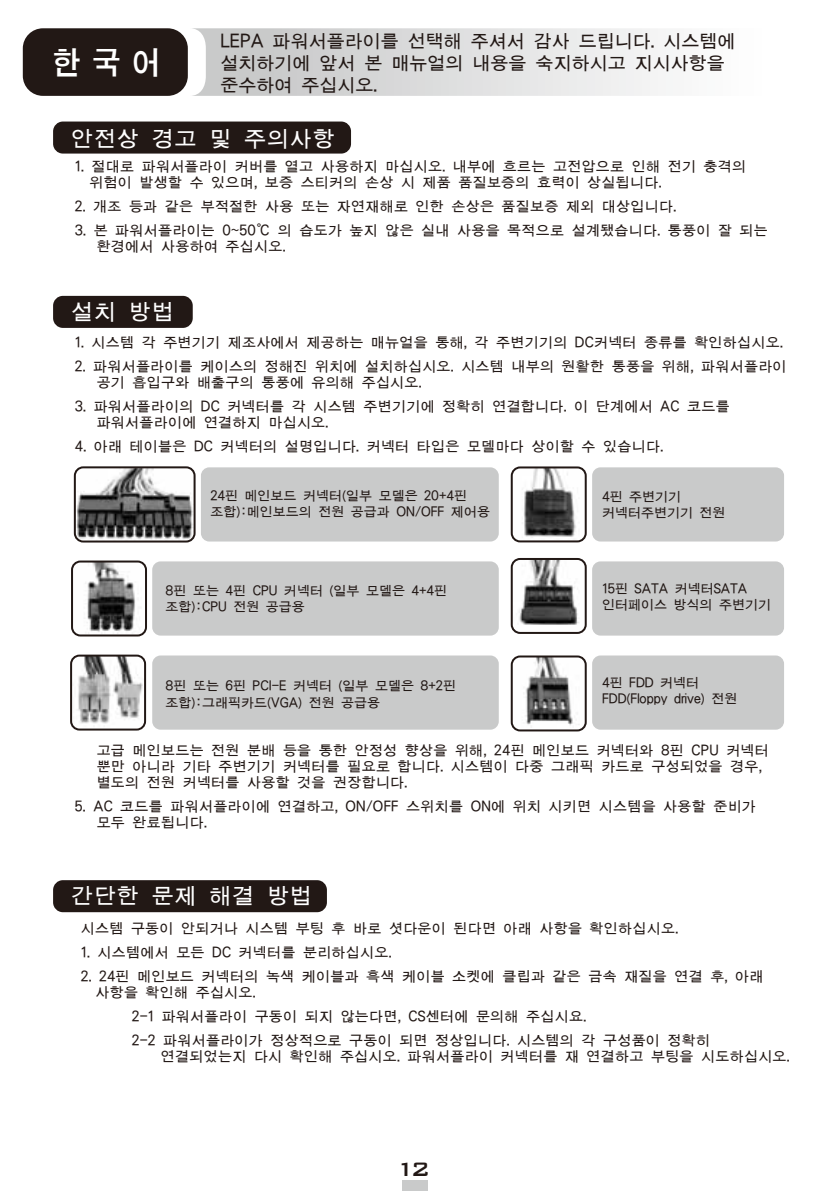
<style>
.page{position:relative;width:838px;height:1191px;background:#fff}
.page>*{position:absolute;margin:0;border:0;box-sizing:border-box;transform-origin:0 0}
.t1{font:32px "DFK Gothic Bd WIN KSC H";color:#fff;scale:.9 1}
.t2{font:500 26px "Bank Gothic BT";color:#221815}
.t3{font:22px "DF Hei Medium V30 UNI H";letter-spacing:.04em;color:#fff}
.t4{font:18px/22px "DF Hei Medium V30 UNI H";color:#221815}
.t5{font:14px/16px "DF Hei Medium V30 UNI H";letter-spacing:.02em;color:#221815}
.t6{font:13px/16px "DF Hei Medium V30 UNI H";color:#221815}
</style>
<div class="page">
<svg style="left:192px;top:28px;width:466px;height:68px;background:#ddd"></svg>
<div style="left:23px;top:28px;width:165px;height:68px;background:#221815;border-radius:20px"></div>
<div style="left:201px;top:467px;width:297px;height:74px;background:#c9caca;border-radius:8px"></div>
<div style="left:152px;top:561px;width:346px;height:74px;background:#c9caca;border-radius:8px"></div>
<div style="left:152px;top:655px;width:346px;height:74px;background:#c9caca;border-radius:8px"></div>
<div style="left:592px;top:561px;width:192px;height:74px;background:#c9caca;border-radius:8px"></div>
<div style="left:592px;top:467px;width:192px;height:74px;background:#c9caca;border-radius:8px"></div>
<div style="left:592px;top:655px;width:192px;height:74px;background:#c9caca;border-radius:8px"></div>
<div style="left:53px;top:121px;width:298px;height:33px;background:#221815;border-radius:10px"></div>
<div style="left:53px;top:296px;width:140px;height:32px;background:#221815;border-radius:10px"></div>
<div style="left:53px;top:880px;width:274px;height:32px;background:#221815;border-radius:10px"></div>
<img style="left:75px;top:469px;width:119px;height:72px">
<div style="left:74px;top:466px;width:121px;height:76px;border:2px solid #221815;border-radius:8px"></div>
<img style="left:513px;top:467px;width:72px;height:73px">
<div style="left:510px;top:466px;width:76px;height:76px;border:2px solid #221815;border-radius:8px"></div>
<img style="left:72px;top:563px;width:74px;height:70px">
<div style="left:71px;top:560px;width:76px;height:76px;border:2px solid #221815;border-radius:8px"></div>
<img style="left:513px;top:656px;width:72px;height:72px">
<div style="left:510px;top:655px;width:76px;height:76px;border:2px solid #221815;border-radius:8px"></div>
<img style="left:71px;top:657px;width:74px;height:70px">
<div style="left:70px;top:654px;width:76px;height:76px;border:2px solid #221815;border-radius:8px"></div>
<img style="left:513px;top:559px;width:72px;height:72px">
<div style="left:510px;top:558px;width:76px;height:76px;border:2px solid #221815;border-radius:8px"></div>
<div style="left:402px;top:1179px;width:25px;height:12px;background:#c9caca"></div>
<h1 class="t1" style="left:52px;top:46px;width:122px">한 국 어</h1>
<p class="t4" style="left:220px;top:29px;width:516px">LEPA 파워서플라이를 선택해 주셔서 감사 드립니다. 시스템에 설치하기에 앞서 본 매뉴얼의 내용을 숙지하시고 지시사항을 준수하여 주십시오.</p>
<h3 class="t3" style="left:71px;top:120px;width:265px">안전상 경고 및 주의사항</h3>
<p class="t5" style="left:89px;top:157px;width:658px;text-indent:-15px">1. 절대로 파워서플라이 커버를 열고 사용하지 마십시오. 내부에 흐르는 고전압으로 인해 전기 충격의 위험이 발생할 수 있으며, 보증 스티커의 손상 시 제품 품질보증의 효력이 상실됩니다.</p>
<p class="t5" style="left:75px;top:197px;width:603px">2. 개조 등과 같은 부적절한 사용 또는 자연재해로 인한 손상은 품질보증 제외 대상입니다.</p>
<p class="t5" style="left:97px;top:221px;width:672px;text-indent:-22px">3. 본 파워서플라이는 0~50℃ 의 습도가 높지 않은 실내 사용을 목적으로 설계됐습니다. 통풍이 잘 되는 환경에서 사용하여 주십시오.</p>
<h3 class="t3" style="left:71px;top:292px;width:104px">설치 방법</h3>
<p class="t5" style="left:75px;top:333px;width:709px">1. 시스템 각 주변기기 제조사에서 제공하는 매뉴얼을 통해, 각 주변기기의 DC커넥터 종류를 확인하십시오.</p>
<p class="t5" style="left:97px;top:357px;width:691px;text-indent:-22px">2. 파워서플라이를 케이스의 정해진 위치에 설치하십시오. 시스템 내부의 원활한 통풍을 위해, 파워서플라이 공기 흡입구와 배출구의 통풍에 유의해 주십시오.</p>
<p class="t5" style="left:97px;top:397px;width:634px;text-indent:-22px">3. 파워서플라이의 DC 커넥터를 각 시스템 주변기기에 정확히 연결합니다. 이 단계에서 AC 코드를 파워서플라이에 연결하지 마십시오.</p>
<p class="t5" style="left:75px;top:437px;width:589px">4. 아래 테이블은 DC 커넥터의 설명입니다. 커넥터 타입은 모델마다 상이할 수 있습니다.</p>
<p class="t6" style="left:210px;top:487px;width:281px">24핀 메인보드 커넥터(일부 모델은 20+4핀 조합):메인보드의 전원 공급과 ON/OFF 제어용</p>
<p class="t6" style="left:602px;top:487px;width:125px">4핀 주변기기 커넥터주변기기 전원</p>
<p class="t6" style="left:165px;top:581px;width:283px">8핀 또는 4핀 CPU 커넥터 (일부 모델은 4+4핀 조합):CPU 전원 공급용</p>
<p class="t6" style="left:602px;top:579px;width:170px">15핀 SATA 커넥터SATA 인터페이스 방식의 주변기기</p>
<p class="t6" style="left:165px;top:677px;width:292px">8핀 또는 6핀 PCI-E 커넥터 (일부 모델은 8+2핀 조합):그래픽카드(VGA) 전원 공급용</p>
<p class="t6" style="left:602px;top:674px;width:137px">4핀 FDD 커넥터<br>FDD(Floppy drive) 전원</p>
<p class="t5" style="left:97px;top:741px;width:673px">고급 메인보드는 전원 분배 등을 통한 안정성 향상을 위해, 24핀 메인보드 커넥터와 8핀 CPU 커넥터 뿐만 아니라 기타 주변기기 커넥터를 필요로 합니다. 시스템이 다중 그래픽 카드로 구성되었을 경우, 별도의 전원 커넥터를 사용할 것을 권장합니다.</p>
<p class="t5" style="left:97px;top:797px;width:660px;text-indent:-22px">5. AC 코드를 파워서플라이에 연결하고, ON/OFF 스위치를 ON에 위치 시키면 시스템을 사용할 준비가 모두 완료됩니다.</p>
<h3 class="t3" style="left:71px;top:876px;width:242px">간단한 문제 해결 방법</h3>
<p class="t5" style="left:81px;top:919px;width:599px">시스템 구동이 안되거나 시스템 부팅 후 바로 셧다운이 된다면 아래 사항을 확인하십시오.</p>
<p class="t5" style="left:81px;top:943px;width:312px">1. 시스템에서 모든 DC 커넥터를 분리하십시오.</p>
<p class="t5" style="left:95px;top:967px;width:669px;text-indent:-15px">2. 24핀 메인보드 커넥터의 녹색 케이블과 흑색 케이블 소켓에 클립과 같은 금속 재질을 연결 후, 아래 사항을 확인해 주십시오.</p>
<p class="t5" style="left:132px;top:1003px;width:579px;line-height:24px">2-1 파워서플라이 구동이 되지 않는다면, CS센터에 문의해 주십시요.<br>2-2 파워서플라이가 정상적으로 구동이 되면 정상입니다. 시스템의 각 구성품이 정확히</p>
<p class="t5" style="left:161px;top:1047px;width:630px">연결되었는지 다시 확인해 주십시오. 파워서플라이 커넥터를 재 연결하고 부팅을 시도하십시오.</p>
<h2 class="t2" style="left:395px;top:1154px;width:36px">12</h2>
</div>
